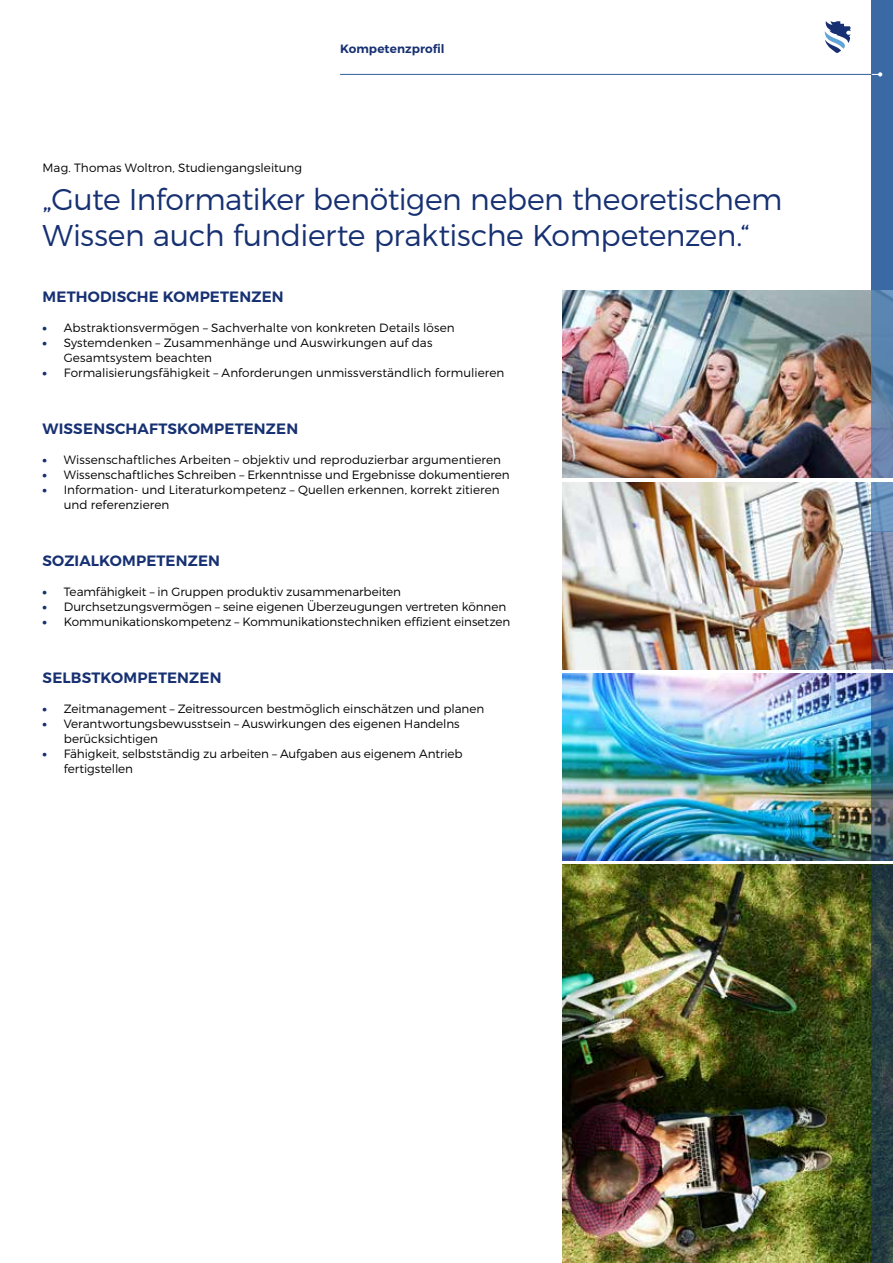
<style>
.page{position:relative;width:893px;height:1263px;background:#fff}
.page>*{position:absolute;margin:0;border:0;box-sizing:border-box;transform-origin:0 0}
.t1{font:300 30px/36px "Montserrat";letter-spacing:-.015em;color:#163072}
.t2{font:600 15px "Montserrat";letter-spacing:.01em;color:#163072}
.t3{font:300 12px/15px "Montserrat";color:#000}
.t4{font:600 12px "Montserrat";letter-spacing:.005em;color:#163072}
.s1{font-weight:900;color:#163072}
</style>
<div class="page">
<div style="left:872px;top:0;width:21px;height:291px;background:#3b69a4"></div>
<hr style="left:340px;top:74px;width:532px;height:1px;background:#61a4d7">
<svg style="left:872px;top:72px;width:10px;height:5px"></svg>
<svg style="left:825px;top:21px;width:25px;height:32px"></svg>
<img style="left:562px;top:291px;width:310px;height:187px">
<img style="left:562px;top:482px;width:310px;height:187px">
<img style="left:562px;top:865px;width:310px;height:398px">
<img style="left:562px;top:674px;width:310px;height:187px">
<svg style="left:872px;top:531px;width:21px;height:138px;background:#657395"></svg>
<img style="left:872px;top:674px;width:21px;height:187px">
<svg style="left:872px;top:865px;width:21px;height:398px;background:#273d41"></svg>
<svg style="left:872px;top:291px;width:21px;height:187px;background:#5e82ab"></svg>
<svg style="left:872px;top:482px;width:21px;height:49px"></svg>
<p class="t4" style="left:340px;top:41px;width:106px">Kompetenzprofil</p>
<p class="t3" style="left:43px;top:160px;width:261px">Mag. Thomas Woltron, Studiengangsleitung</p>
<h1 class="t1" style="left:43px;top:181px;width:741px">„Gute Informatiker benötigen neben theoretischem<br>Wissen auch fundierte praktische Kompetenzen.“</h1>
<p class="t2" style="left:43px;top:287px;width:243px">METHODISCHE KOMPETENZEN</p>
<p class="t3" style="left:43px;top:320px;width:414px"><span class="s1">•</span> Abstraktionsvermögen – Sachverhalte von konkreten Details lösen</p>
<p class="t3" style="left:64px;top:335px;width:370px;text-indent:-21px"><span class="s1">•</span> Systemdenken – Zusammenhänge und Auswirkungen auf das<br>Gesamtsystem beachten</p>
<p class="t3" style="left:43px;top:365px;width:463px"><span class="s1">•</span> Formalisierungsfähigkeit – Anforderungen unmissverständlich formulieren</p>
<p class="t2" style="left:43px;top:419px;width:257px">WISSENSCHAFTSKOMPETENZEN</p>
<p class="t3" style="left:43px;top:452px;width:460px"><span class="s1">•</span> Wissenschaftliches Arbeiten – objektiv und reproduzierbar argumentieren</p>
<p class="t3" style="left:43px;top:467px;width:469px"><span class="s1">•</span> Wissenschaftliches Schreiben – Erkenntnisse und Ergebnisse dokumentieren</p>
<p class="t3" style="left:64px;top:482px;width:438px;text-indent:-21px"><span class="s1">•</span> Information- und Literaturkompetenz – Quellen erkennen, korrekt zitieren und referenzieren</p>
<p class="t2" style="left:43px;top:551px;width:179px">SOZIALKOMPETENZEN</p>
<p class="t3" style="left:43px;top:584px;width:360px"><span class="s1">•</span> Teamfähigkeit – in Gruppen produktiv zusammenarbeiten</p>
<p class="t3" style="left:43px;top:599px;width:465px"><span class="s1">•</span> Durchsetzungsvermögen – seine eigenen Überzeugungen vertreten können</p>
<p class="t3" style="left:43px;top:614px;width:469px"><span class="s1">•</span> Kommunikationskompetenz – Kommunikationstechniken effizient einsetzen</p>
<p class="t2" style="left:43px;top:668px;width:180px">SELBSTKOMPETENZEN</p>
<p class="t3" style="left:43px;top:701px;width:443px"><span class="s1">•</span> Zeitmanagement – Zeitressourcen bestmöglich einschätzen und planen</p>
<p class="t3" style="left:64px;top:716px;width:397px;text-indent:-21px"><span class="s1">•</span> Verantwortungsbewusstsein – Auswirkungen des eigenen Handelns berücksichtigen</p>
<p class="t3" style="left:64px;top:746px;width:400px;text-indent:-21px"><span class="s1">•</span> Fähigkeit, selbstständig zu arbeiten – Aufgaben aus eigenem Antrieb fertigstellen</p>
</div>
